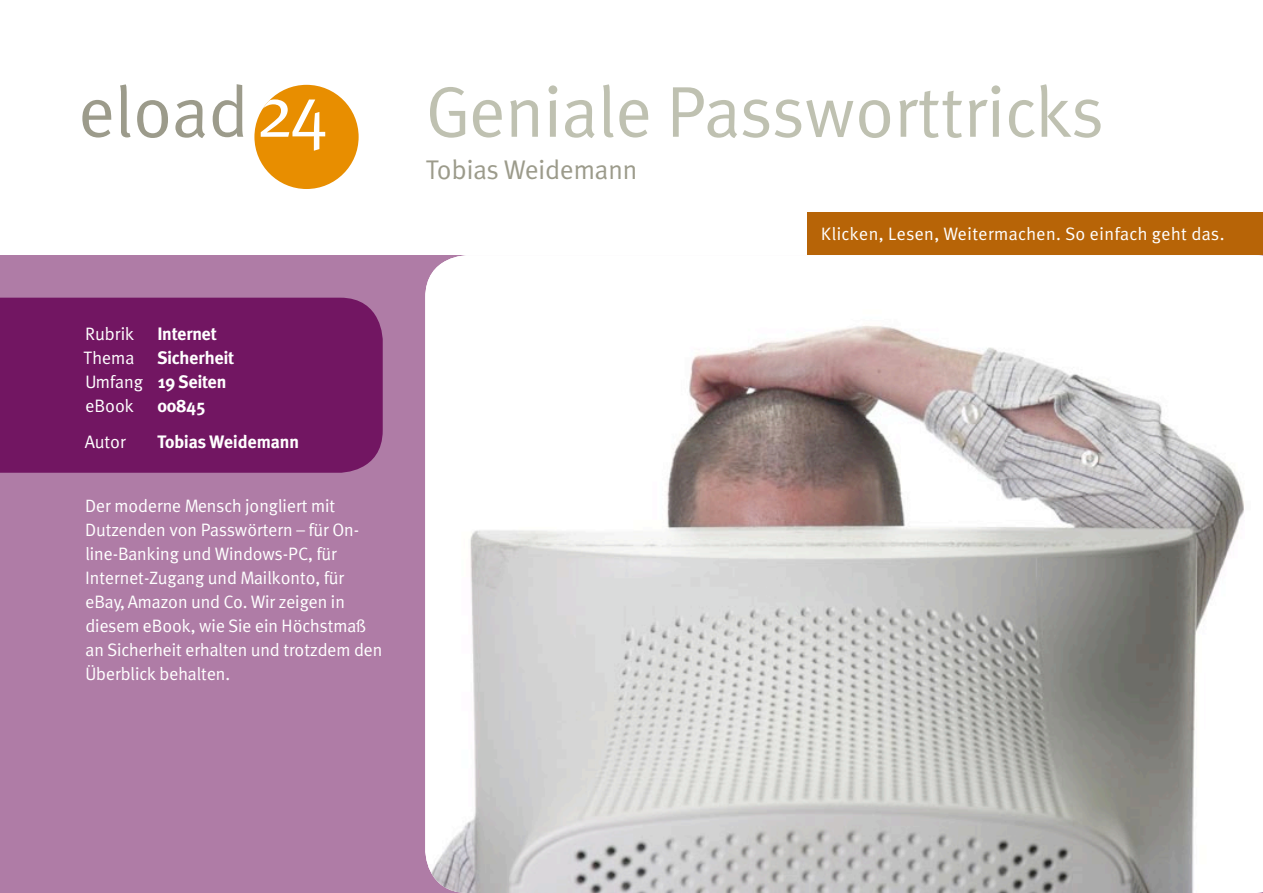
<style>
.page{position:relative;width:1263px;height:893px;background:#fff}
.page>*{position:absolute;margin:0;border:0;box-sizing:border-box;transform-origin:0 0}
.t1{font:72px "Meta";color:#bfc1b1}
.t2{font:72px "Meta";color:#9c9b8b}
.t3{font:27px "Meta";color:#9c9b8b}
.t4{font:18px/24px "Meta";color:#fff}
.t5{font:700 18px "Meta";color:#fff}
.t6{font:18px "Meta";letter-spacing:.025em;color:#fff}
.s1{color:#fff}
.s2{font-weight:400}
</style>
<div class="page">
<div style="left:254px;top:85px;width:105px;height:104px;background:#e88e00;border-radius:50%"></div>
<div style="left:0;top:255px;width:1263px;height:638px;background:#af7ca6"></div>
<img style="left:425px;top:255px;width:838px;height:638px">
<div style="left:808px;top:213px;width:455px;height:42px;background:#b76407"></div>
<div style="left:0;top:298px;width:383px;height:175px;background:#721662"></div>
<p class="t2" style="left:79px;top:70px;width:251px">eload<span class="s1">24</span></p>
<p class="t1" style="left:426px;top:70px;width:679px">Geniale Passworttricks</p>
<p class="t3" style="left:426px;top:154px;width:213px">Tobias Weidemann</p>
<p class="t4" style="left:85px;top:321px;width:50px">Rubrik</p>
<p class="t5" style="left:157px;top:323px;width:61px">Internet</p>
<p class="t4" style="left:84px;top:345px;width:52px">Thema</p>
<p class="t5" style="left:157px;top:347px;width:78px">Sicherheit</p>
<p class="t5" style="left:85px;top:371px;width:142px"><span class="s2">Umfang</span> 19 Seiten</p>
<p class="t4" style="left:86px;top:393px;width:50px">eBook</p>
<p class="t5" style="left:157px;top:395px;width:50px">00845</p>
<p class="t4" style="left:85px;top:429px;width:43px">Autor</p>
<p class="t5" style="left:157px;top:431px;width:143px">Tobias Weidemann</p>
<p class="t4" style="left:85px;top:494px;width:299px">Der moderne Mensch jongliert mit Dutzenden von Passwörtern – für On&shy;line-Banking und Windows-PC, für Internet-Zugang und Mailkonto, für eBay, Amazon und Co. Wir zeigen in diesem eBook, wie Sie ein Höchstmaß an Sicherheit erhalten und trotzdem den Überblick behalten.</p>
<p class="t6" style="left:821px;top:223px;width:405px">Klicken, Lesen, Weitermachen. So einfach geht das.</p>
</div>
